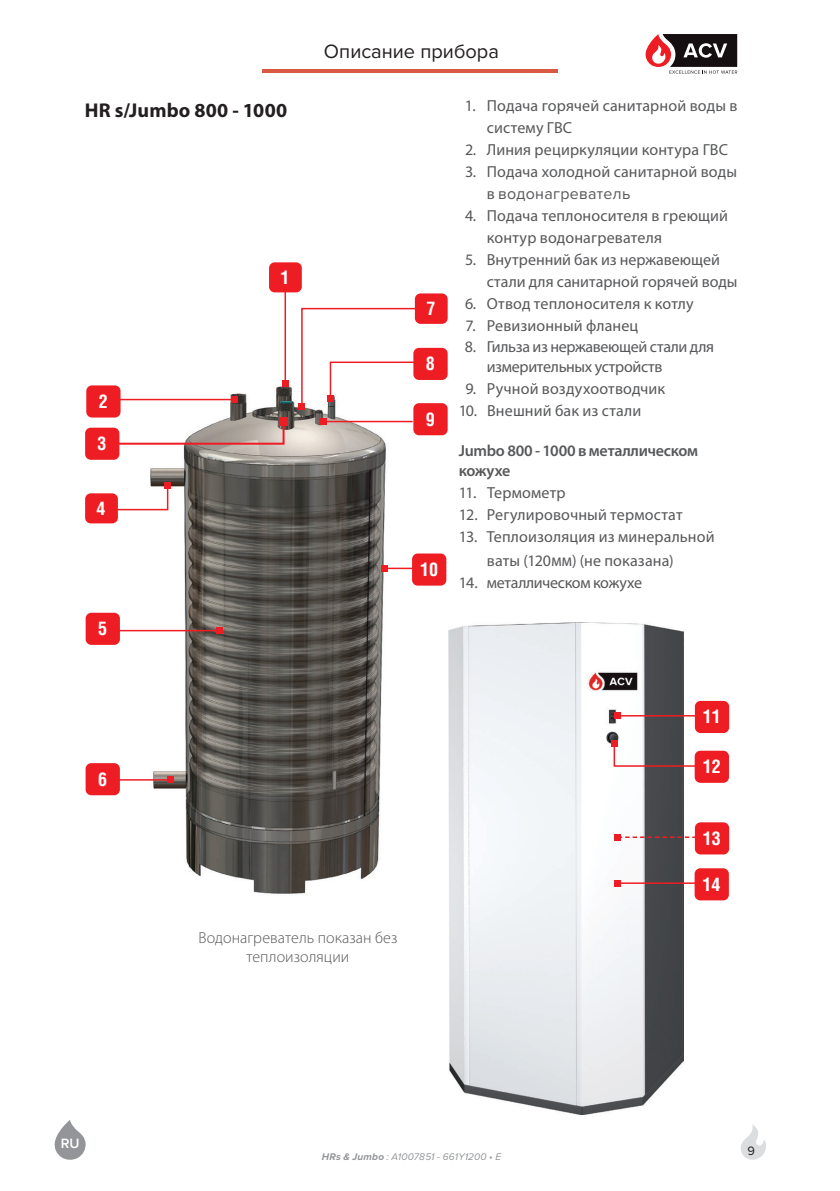
<style>
.page{position:relative;width:840px;height:1191px;background:#fff}
.page>*{position:absolute;margin:0;border:0;box-sizing:border-box;transform-origin:0 0}
.TITRE_PARA_TOC{font:700 20px "Myriad Pro";letter-spacing:.01em;color:#231f20}
.t1{font:20px "Proxima Nova";color:#231f20}
.t2{font:700 condensed 18px "Helvetica LT Std";color:#fff}
.Textes_légendes{font:16px/22px "Myriad Pro";letter-spacing:.005em;color:#57585a}
.Textes_légendes-2{font:16px/20px "Myriad Pro";letter-spacing:-.02em;color:#57585a}
.TITRE_PARA_TOC-2{font:300 16px/19.2px "Myriad Pro";letter-spacing:.005em;color:#57585a;text-align:center}
.Textes_légendes-3{font:600 16px/20px "Myriad Pro";letter-spacing:-.02em;color:#57585a}
.t3{font:600 14px "Proxima Nova";color:#fff}
.t4{font:12.6px "Proxima Nova";color:#231f20}
.t5{font:italic 10px "Proxima Nova";letter-spacing:.015em;color:#939598}
.s1{font-family:"Proxima Nova"}
.s2{font-size:17.4px}
.s3{font-weight:700}
</style>
<div class="page">
<hr style="left:262px;top:69px;width:295px;height:4px;background:#d95842">
<svg style="left:645px;top:34px;width:91px;height:40px"></svg>
<svg style="left:740px;top:1124px;width:26px;height:36px"></svg>
<svg style="left:54px;top:1120px;width:32px;height:40px"></svg>
<img style="left:145px;top:383px;width:249px;height:511px">
<hr style="left:284px;top:292px;width:2px;height:92px;background:#ee1d23">
<svg style="left:282px;top:381px;width:6px;height:6px"></svg>
<div style="left:269px;top:262px;width:32px;height:30px;background:#ee1d23;border-radius:6px"></div>
<svg style="left:118px;top:482px;width:52px;height:29px"></svg>
<div style="left:85px;top:493px;width:33px;height:30px;background:#ee1d23;border-radius:6px"></div>
<hr style="left:100px;top:630px;width:120px;height:1px;background:#ee1d23">
<svg style="left:217px;top:627px;width:6px;height:6px"></svg>
<hr style="left:100px;top:779px;width:71px;height:1px;background:#ee1d23">
<svg style="left:168px;top:777px;width:6px;height:6px"></svg>
<div style="left:86px;top:763px;width:34px;height:32px;background:#ee1d23;border-radius:6px"></div>
<div style="left:414px;top:293px;width:33px;height:31px;background:#ee1d23;border-radius:6px"></div>
<hr style="left:384px;top:567px;width:44px;height:2px;background:#ee1d23">
<svg style="left:381px;top:565px;width:6px;height:6px"></svg>
<div style="left:412px;top:553px;width:34px;height:32px;background:#ee1d23;border-radius:6px"></div>
<hr style="left:102px;top:399px;width:132px;height:1px;background:#ee1d23">
<svg style="left:231px;top:396px;width:6px;height:6px"></svg>
<div style="left:86px;top:385px;width:34px;height:32px;background:#ee1d23;border-radius:6px"></div>
<svg style="left:101px;top:419px;width:184px;height:27px"></svg>
<div style="left:279px;top:417px;width:8px;height:8px;background:#ee1d23"></div>
<div style="left:85px;top:428px;width:34px;height:32px;background:#ee1d23;border-radius:6px"></div>
<div style="left:86px;top:613px;width:34px;height:32px;background:#ee1d23;border-radius:6px"></div>
<img style="left:448px;top:622px;width:235px;height:492px">
<hr style="left:617px;top:715px;width:94px;height:1px;background:#ee1d23">
<svg style="left:614px;top:713px;width:6px;height:6px"></svg>
<div style="left:694px;top:701px;width:34px;height:32px;background:#ee1d23;border-radius:6px"></div>
<svg style="left:611px;top:740px;width:83px;height:27px"></svg>
<div style="left:694px;top:750px;width:34px;height:33px;background:#ee1d23;border-radius:6px"></div>
<svg style="left:614px;top:834px;width:80px;height:6px"></svg>
<div style="left:694px;top:822px;width:34px;height:32px;background:#ee1d23;border-radius:6px"></div>
<hr style="left:617px;top:882px;width:94px;height:2px;background:#ee1d23">
<svg style="left:614px;top:880px;width:6px;height:6px"></svg>
<div style="left:694px;top:868px;width:34px;height:32px;background:#ee1d23;border-radius:6px"></div>
<hr style="left:323px;top:421px;width:89px;height:1px;background:#ee1d23">
<svg style="left:320px;top:418px;width:6px;height:6px"></svg>
<div style="left:413px;top:403px;width:34px;height:32px;background:#ee1d23;border-radius:6px"></div>
<div style="left:413px;top:348px;width:34px;height:32px;background:#ee1d23;border-radius:6px"></div>
<svg style="left:299px;top:307px;width:140px;height:102px"></svg>
<p class="t1" style="left:324px;top:37px;width:176px">Описание прибора</p>
<p class="TITRE_PARA_TOC" style="left:85px;top:97px;width:204px">HR s/Jumbo 800 - 1000</p>
<p class="Textes_légendes" style="left:486px;top:95px;width:252px;text-indent:-22px">1. Подача горячей санитарной воды в систему ГВС</p>
<p class="Textes_légendes" style="left:465px;top:139px;width:264px">2. Линия рециркуляции контура ГВС</p>
<p class="Textes_légendes" style="left:486px;top:161px;width:251px;text-indent:-22px">3. Подача холодной санитарной воды в <span class="s1">водонагреватель</span></p>
<p class="Textes_légendes" style="left:486px;top:205px;width:243px;text-indent:-22px">4. Подача теплоносителя в греющий контур водонагревателя</p>
<p class="Textes_légendes" style="left:486px;top:249px;width:252px;text-indent:-21px">5. Внутренний бак из нержавеющей стали для санитарной горячей воды</p>
<p class="Textes_légendes" style="left:465px;top:293px;width:230px">6. Отвод теплоносителя к котлу</p>
<p class="Textes_légendes" style="left:465px;top:315px;width:174px">7. Ревизионный фланец</p>
<p class="Textes_légendes-2" style="left:486px;top:336px;width:229px;text-indent:-22px">8. Гильза из нержавеющей стали для измерительных устройств</p>
<p class="Textes_légendes" style="left:465px;top:377px;width:201px">9. Ручной воздухоотводчик</p>
<p class="Textes_légendes" style="left:458px;top:399px;width:184px">10. Внешний бак из стали</p>
<p class="Textes_légendes-3" style="left:458px;top:440px;width:241px">Jumbo 800 - 1000 в металлическом кожухе</p>
<p class="Textes_légendes" style="left:458px;top:481px;width:108px">11. Термометр</p>
<p class="Textes_légendes" style="left:458px;top:503px;width:225px">12. Регулировочный термостат</p>
<p class="Textes_légendes" style="left:486px;top:524px;width:229px;line-height:24px;text-indent:-28px">13. Теплоизоляция из минеральной ваты (120<span class="s2">мм</span>) (не показана)</p>
<p class="Textes_légendes-2" style="left:458px;top:572px;width:185px">14. металлическом кожухе</p>
<p class="t2" style="left:280px;top:266px;width:10px">1</p>
<p class="t2" style="left:426px;top:297px;width:10px">7</p>
<p class="t2" style="left:425px;top:352px;width:10px">8</p>
<p class="t2" style="left:99px;top:390px;width:10px">2</p>
<p class="t2" style="left:98px;top:432px;width:10px">3</p>
<p class="t2" style="left:425px;top:408px;width:10px">9</p>
<p class="t2" style="left:97px;top:497px;width:10px">4</p>
<p class="t2" style="left:420px;top:558px;width:19px">10</p>
<p class="t2" style="left:98px;top:617px;width:10px">5</p>
<p class="t2" style="left:98px;top:768px;width:10px">6</p>
<p class="TITRE_PARA_TOC-2" style="left:198px;top:928px;width:200px">Водонагреватель показан без теплоизоляции</p>
<p class="t2" style="left:702px;top:705px;width:19px">11</p>
<p class="t2" style="left:702px;top:755px;width:19px">12</p>
<p class="t2" style="left:702px;top:827px;width:19px">13</p>
<p class="t2" style="left:702px;top:873px;width:19px">14</p>
<p class="t3" style="left:61px;top:1132px;width:20px">RU</p>
<p class="t5" style="left:322px;top:1149px;width:181px"><span class="s3">HRs &amp; Jumbo</span> : A1007851 - 661Y1200 • E</p>
<p class="t4" style="left:747px;top:1141px;width:9px">9</p>
</div>
